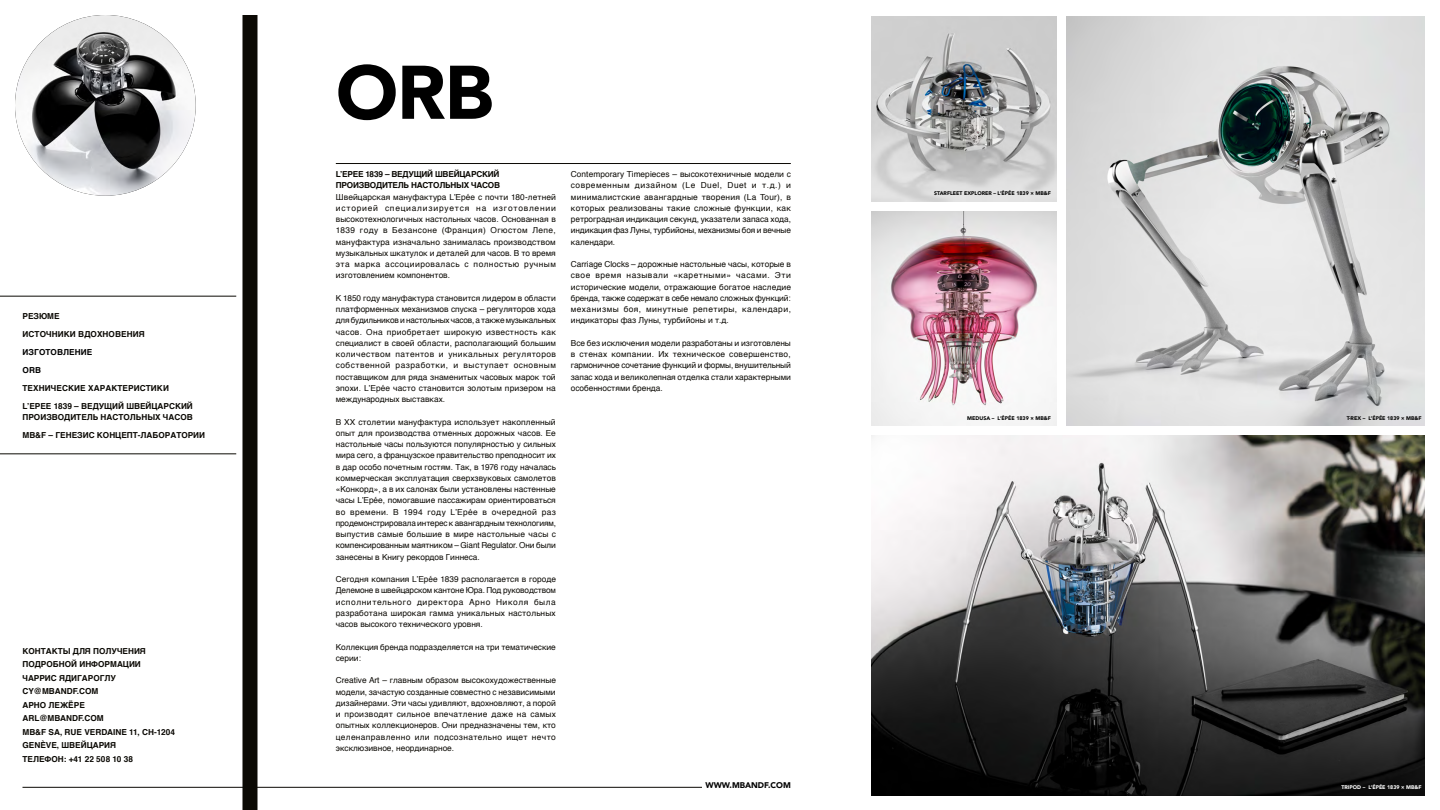
<style>
.page{position:relative;width:1440px;height:810px;background:#fff}
.page>*{position:absolute;margin:0;border:0;box-sizing:border-box;transform-origin:0 0}
.t1{font:900 75px "Avenir";color:#000}
.t2{font:8.25px/11.2px "Helvetica";color:#0b0904;text-align:justify}
.t3{font:700 8.25px/13.5px "Helvetica";color:#0b0904}
.t4{font:700 8.25px/11.2px "Helvetica";letter-spacing:-.025em;color:#0b0904}
.t5{font:700 8.25px/18px "Helvetica";letter-spacing:.01em;color:#000}
.t6{font:900 8.25px "Avenir";color:#000}
.t7{font:900 5.25px "Avenir LT Std";color:#000}
.t8{font:900 5.25px "Avenir LT Std";color:#fff}
</style>
<div class="page">
<hr style="left:22px;top:787px;width:680px;height:1px;background:#0b0904">
<hr style="left:336px;top:163px;width:455px;height:1px;background:#0b0904">
<img style="left:15px;top:15px;width:181px;height:181px;border-radius:90px">
<div style="left:242px;top:15px;width:15px;height:795px;background:#0b0904"></div>
<hr style="left:0;top:296px;width:236px;height:1px;background:#0b0904">
<hr style="left:0;top:454px;width:236px;height:1px;background:#0b0904">
<svg style="left:871px;top:16px;width:554px;height:780px;background:#a19fa0"></svg>
<p class="t3" style="left:22px;top:307px;width:124px;line-height:18px">РЕЗЮМЕ<br>ИСТОЧНИКИ ВДОХНОВЕНИЯ</p>
<p class="t5" style="left:22px;top:343px;width:71px">ИЗГОТОВЛЕНИЕ<br>ORB</p>
<p class="t3" style="left:22px;top:379px;width:172px;line-height:18px">ТЕХНИЧЕСКИЕ ХАРАКТЕРИСТИКИ<br>L’EPEE 1839 – ВЕДУЩИЙ ШВЕЙЦАРСКИЙ</p>
<p class="t3" style="left:22px;top:408px;width:184px;line-height:18px">ПРОИЗВОДИТЕЛЬ НАСТОЛЬНЫХ ЧАСОВ<br>MB&amp;F – ГЕНЕЗИС КОНЦЕПТ-ЛАБОРАТОРИИ</p>
<p class="t3" style="left:22px;top:644px;width:154px">КОНТАКТЫ ДЛЯ ПОЛУЧЕНИЯ<br>ПОДРОБНОЙ ИНФОРМАЦИИ<br>ЧАРРИС ЯДИГАРОГЛУ<br>CY@MBANDF.COM<br>АРНО ЛЕЖЁРЕ<br>ARL@MBANDF.COM<br>MB&amp;F SA, RUE VERDAINE 11, CH-1204<br>GENÈVE, ШВЕЙЦАРИЯ<br>ТЕЛЕФОН: +41 22 508 10 38</p>
<h1 class="t1" style="left:336px;top:28px;width:159px">ORB</h1>
<p class="t4" style="left:336px;top:169px;width:166px">L’EPEE 1839 – ВЕДУЩИЙ ШВЕЙЦАРСКИЙ<br>ПРОИЗВОДИТЕЛЬ НАСТОЛЬНЫХ ЧАСОВ</p>
<p class="t2" style="left:336px;top:191px;width:222px">Швейцарская мануфактура L’Epée с почти 180-летней историей специализируется на изготовлении высокотехнологичных настольных часов. Основанная в 1839 году в Безансоне (Франция) Огюстом Лепе, мануфактура изначально занималась производством музыкальных шкатулок и деталей для часов. В то время эта марка ассоциировалась с полностью ручным изготовлением компонентов.</p>
<p class="t2" style="left:336px;top:292px;width:222px">К 1850 году мануфактура становится лидером в области платформенных механизмов спуска – регуляторов хода для будильников и настольных часов, а также музыкальных часов. Она приобретает широкую известность как специалист в своей области, располагающий большим количеством патентов и уникальных регуляторов собственной разработки, и выступает основным поставщиком для ряда знаменитых часовых марок той эпохи. L’Epée часто становится золотым призером на международных выставках.</p>
<p class="t2" style="left:336px;top:416px;width:222px">В XX столетии мануфактура использует накопленный опыт для производства отменных дорожных часов. Ее настольные часы пользуются популярностью у сильных мира сего, а французское правительство преподносит их в дар особо почетным гостям. Так, в 1976 году началась коммерческая эксплуатация сверхзвуковых самолетов «Конкорд», а в их салонах были установлены настенные часы L’Epée, помогавшие пассажирам ориентироваться во времени. В 1994 году L’Epée в очередной раз продемонстрировала интерес к авангардным технологиям, выпустив самые большие в мире настольные часы с компенсированным маятником – Giant Regulator. Они были занесены в Книгу рекордов Гиннеса.</p>
<p class="t2" style="left:336px;top:574px;width:222px">Сегодня компания L’Epée 1839 располагается в городе Делемоне в швейцарском кантоне Юра. Под руководством исполнительного директора Арно Николя была разработана широкая гамма уникальных настольных часов высокого технического уровня.</p>
<p class="t2" style="left:336px;top:641px;width:222px">Коллекция бренда подразделяется на три тематические серии:</p>
<p class="t2" style="left:336px;top:675px;width:222px">Creative Art – главным образом высокохудожественные модели, зачастую созданные совместно с независимыми дизайнерами. Эти часы удивляют, вдохновляют, а порой и производят сильное впечатление даже на самых опытных коллекционеров. Они предназначены тем, кто целенаправленно или подсознательно ищет нечто эксклюзивное, неординарное.</p>
<p class="t2" style="left:571px;top:169px;width:222px">Contemporary Timepieces – высокотехничные модели с современным дизайном (Le Duel, Duet и т.д.) и минималистские авангардные творения (La Tour), в которых реализованы такие сложные функции, как ретроградная индикация секунд, указатели запаса хода, индикация фаз Луны, турбийоны, механизмы боя и вечные календари.</p>
<p class="t2" style="left:571px;top:259px;width:222px">Carriage Clocks – дорожные настольные часы, которые в свое время называли «каретными» часами. Эти исторические модели, отражающие богатое наследие бренда, также содержат в себе немало сложных функций: механизмы боя, минутные репетиры, календари, индикаторы фаз Луны, турбийоны и т.д.</p>
<p class="t2" style="left:571px;top:337px;width:222px">Все без исключения модели разработаны и изготовлены в стенах компании. Их техническое совершенство, гармоничное сочетание функций и формы, внушительный запас хода и великолепная отделка стали характерными особенностями бренда.</p>
<p class="t6" style="left:705px;top:778px;width:87px">WWW.MBANDF.COM</p>
<p class="t7" style="left:934px;top:190px;width:118px">STARFLEET EXPLORER – L’ÉPÉE 1839 × MB&amp;F</p>
<p class="t7" style="left:967px;top:415px;width:85px">MEDUSA – L’ÉPÉE 1839 × MB&amp;F</p>
<p class="t7" style="left:1347px;top:415px;width:76px">T-REX – L’ÉPÉE 1839 × MB&amp;F</p>
<p class="t8" style="left:1341px;top:784px;width:82px">TRIPOD – L’ÉPÉE 1839 × MB&amp;F</p>
</div>
